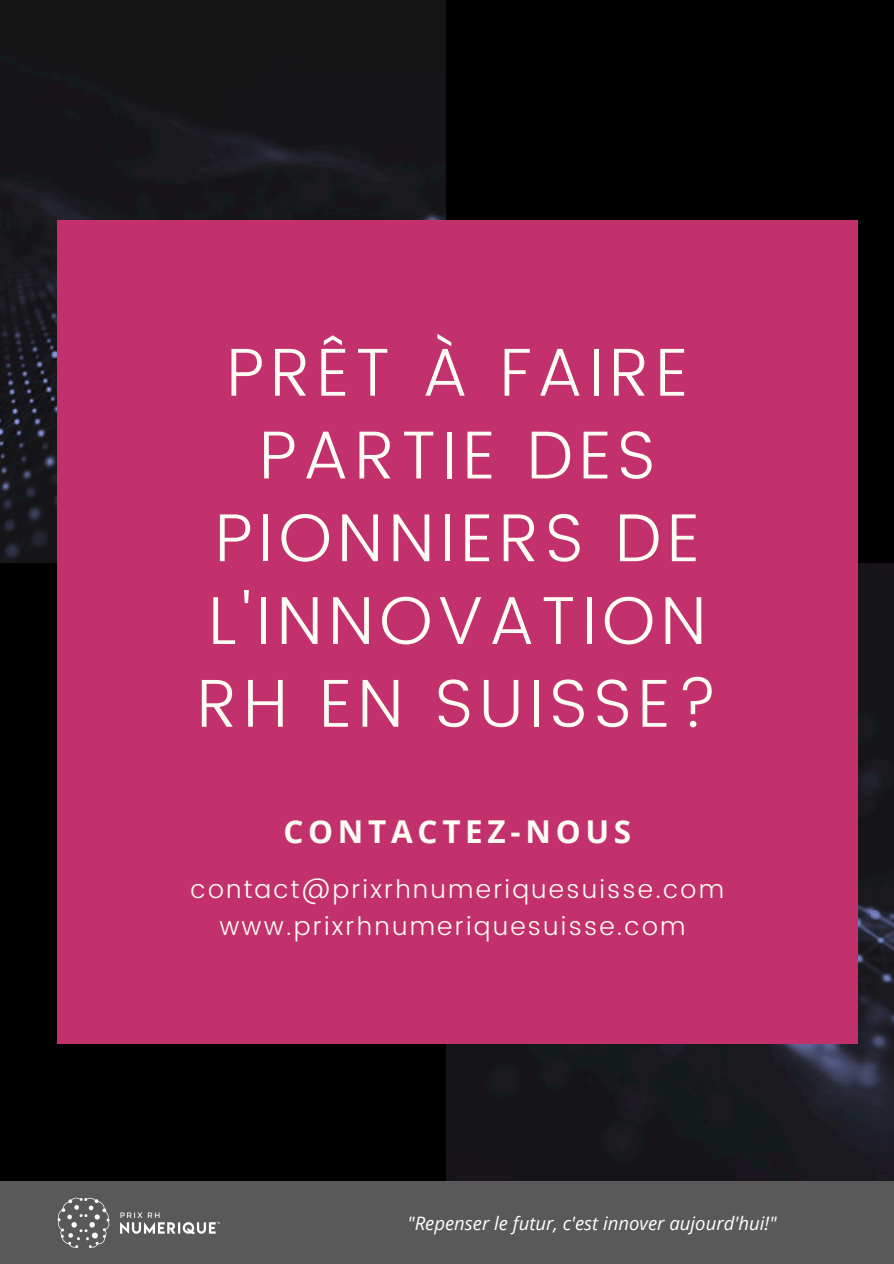
<style>
.page{position:relative;width:894px;height:1264px;background:#fff}
.page>*{position:absolute;margin:0;border:0;box-sizing:border-box;transform-origin:0 0}
.t1{font:300 67.8px/82.7px "Poppins";letter-spacing:.08em;color:#fffcf4;text-align:center}
.t2{font:700 31.5px "Open Sans";letter-spacing:.15em;color:#fffcf4}
.t3{font:300 25.35px/37.2px "Poppins";letter-spacing:.09em;color:#fffcf4;text-align:center}
.t4{font:italic 18.6px "Open Sans";color:#fff}
</style>
<div class="page">
<img style="left:0;top:0;width:446px;height:563px">
<div style="left:446px;top:0;width:447px;height:563px;background:#000"></div>
<div style="left:0;top:563px;width:446px;height:619px;background:#000"></div>
<img style="left:446px;top:563px;width:447px;height:618px">
<div style="left:0;top:1181px;width:893px;height:82px;background:#595959"></div>
<div style="left:58px;top:220px;width:799px;height:823px;background:#c2316b"></div>
<img style="left:58px;top:1197px;width:162px;height:49px">
<p class="t1" style="left:197px;top:331px;width:522px">PRÊT À FAIRE<br>PARTIE DES<br>PIONNIERS DE<br>L'INNOVATION<br>RH EN SUISSE?</p>
<p class="t2" style="left:283px;top:809px;width:349px">CONTACTEZ-NOUS</p>
<h1 class="t3" style="left:190px;top:870px;width:534px">contact@prixrhnumeriquesuisse.com www.prixrhnumeriquesuisse.com</h1>
<p class="t4" style="left:407px;top:1210px;width:370px">"Repenser le futur, c'est innover aujourd'hui!"</p>
</div>
